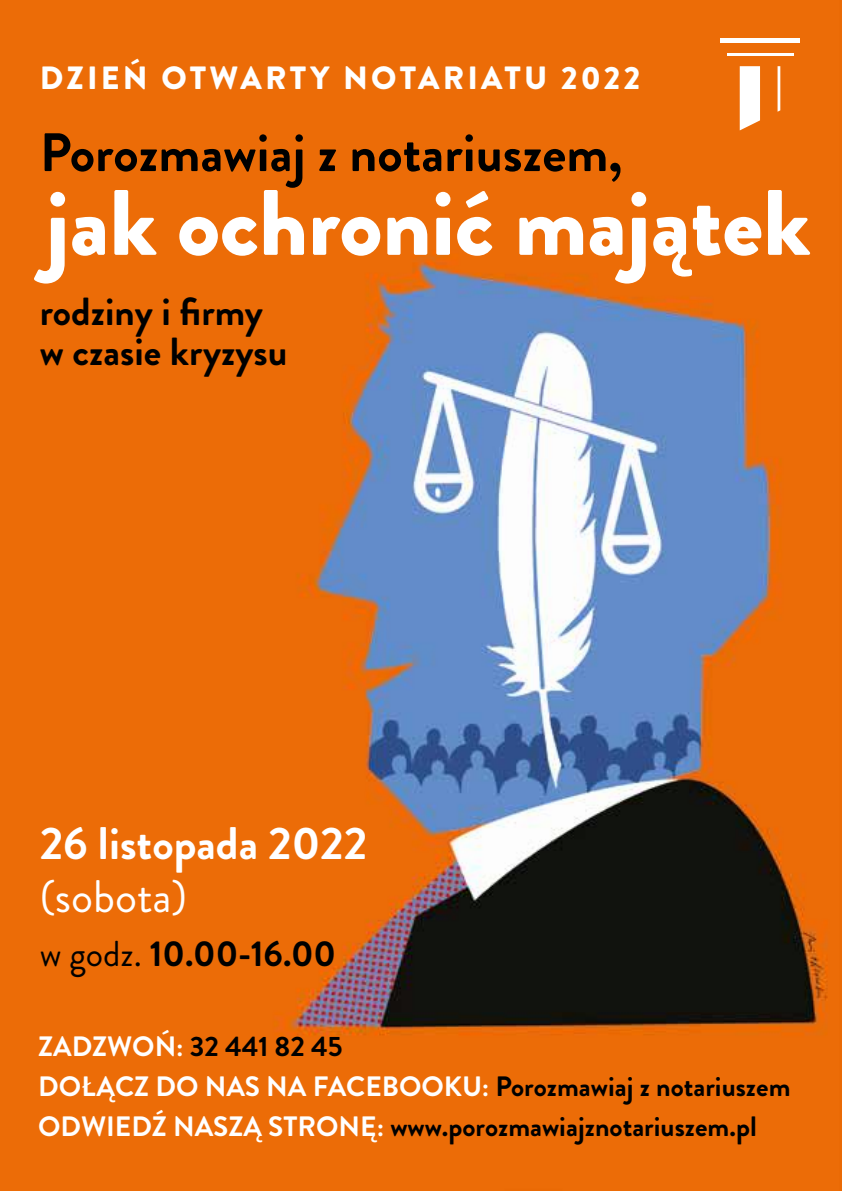
<style>
.page{position:relative;width:842px;height:1191px;background:#fff}
.page>*{position:absolute;margin:0;border:0;box-sizing:border-box;transform-origin:0 0}
.t1{font:900 92.6px "Brandon Grotesque";color:#fff}
.t2{font:700 54px "Brandon Grotesque";color:#000}
.t3{font:700 45.6px "Brandon Grotesque";color:#fff}
.t4{font:45.6px "Brandon Grotesque";color:#fff}
.t5{font:700 39.2px/40px "Brandon Grotesque";color:#000}
.t6{font:700 36px "Brandon Grotesque";color:#000}
.t7{font:900 32.2px "Brandon Grotesque";letter-spacing:.1em;color:#fff}
.t8{font:700 28px/40px "Brandon Grotesque";color:#000}
.s1{font-weight:400}
.s2{color:#fff}
</style>
<div class="page">
<img style="left:0;top:0;width:842px;height:1191px">
<hr style="left:727px;top:53px;width:66px;height:3px;background:#fff">
<div style="left:720px;top:38px;width:80px;height:5px;background:#fff"></div>
<svg style="left:740px;top:66px;width:20px;height:64px"></svg>
<svg style="left:777px;top:66px;width:3px;height:46px"></svg>
<p class="t7" style="left:40px;top:55px;width:602px">DZIEŃ OTWARTY NOTARIATU 2022</p>
<h2 class="t2" style="left:40px;top:115px;width:584px">Porozmawiaj z notariuszem,</h2>
<h1 class="t1" style="left:46px;top:157px;width:766px">jak ochronić majątek</h1>
<h3 class="t5" style="left:40px;top:292px;width:249px">rodziny i firmy w czasie kryzysu</h3>
<h3 class="t3" style="left:40px;top:811px;width:329px">26 listopada 2022</h3>
<h3 class="t4" style="left:40px;top:865px;width:149px">(sobota)</h3>
<p class="t6" style="left:40px;top:928px;width:298px"><span class="s1">w godz.</span> 10.00-16.00</p>
<p class="t8" style="left:38px;top:1026px;width:754px"><span class="s2">ZADZWOŃ:</span> 32 441 82 45<br><span class="s2">DOŁĄCZ DO NAS NA FACEBOOKU:</span> Porozmawiaj z notariuszem<br><span class="s2">ODWIEDŹ NASZĄ STRONĘ:</span> www.porozmawiajznotariuszem.pl</p>
</div>
